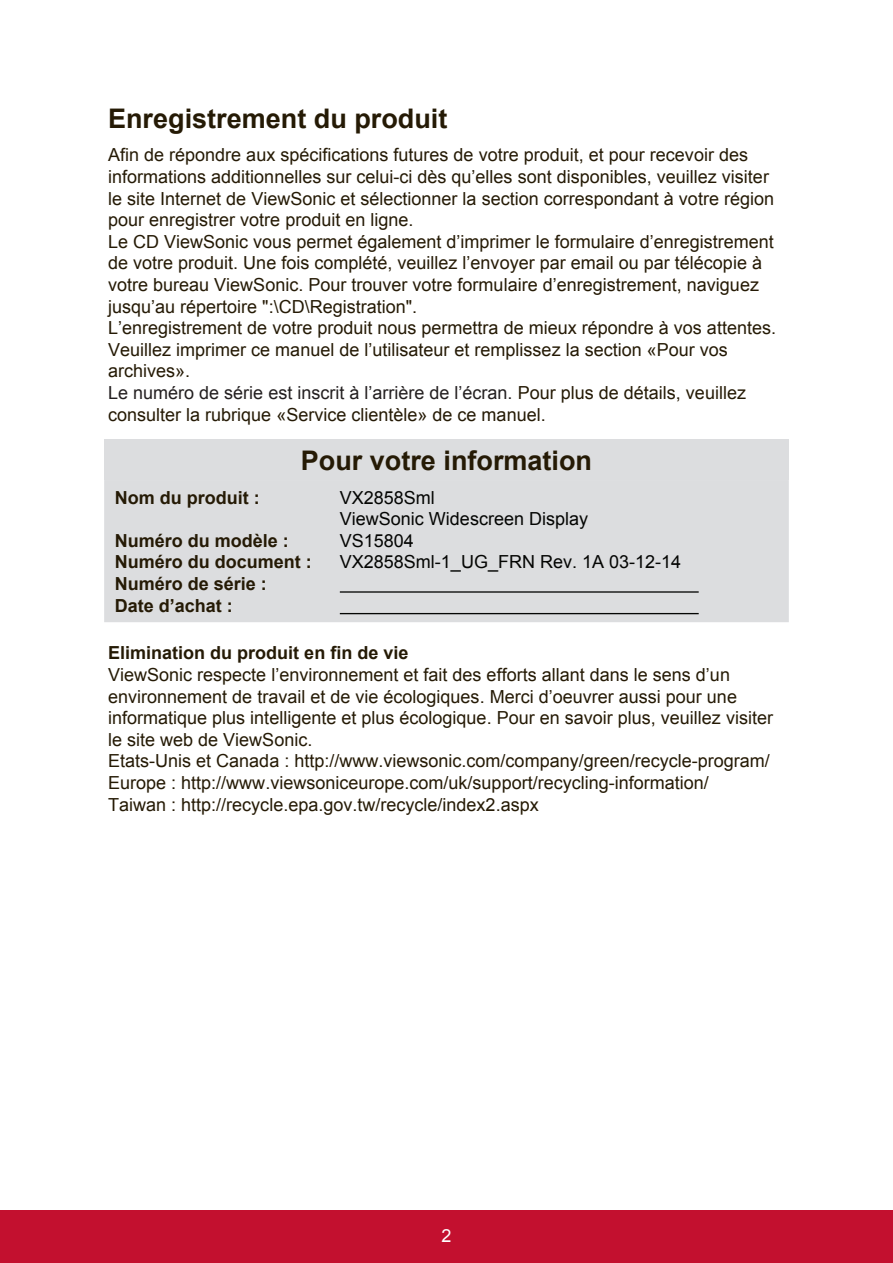
<style>
.page{position:relative;width:893px;height:1263px;background:#fff}
.page>*{position:absolute;margin:0;border:0;box-sizing:border-box;transform-origin:0 0}
.t1{font:700 27px "Arial";color:#251a05}
.t2{font:18px/21.6px "Arial";color:#251a05}
.t3{font:700 18px/21.6px "Arial";color:#251a05}
.t4{font:18px/21.6px "Arial";color:#040503}
.t5{font:18px "Arial";color:#fff}
.s1{color:#231f20}
</style>
<div class="page">
<div style="left:0;top:1210px;width:892px;height:53px;background:#c3102f"></div>
<div style="left:104px;top:439px;width:684px;height:41px;background:#dcdddf"></div>
<div style="left:104px;top:480px;width:684px;height:142px;background:#dcdddf"></div>
<hr style="left:339px;top:591px;width:359px;height:1px;background:#040503">
<hr style="left:339px;top:613px;width:359px;height:1px;background:#040503">
<h1 class="t1" style="left:108px;top:100px;width:341px">Enregistrement du produit</h1>
<p class="t2" style="left:108px;top:144px;width:669px">Afin de répondre aux spécifications futures de votre produit, et pour recevoir des informations additionnelles sur celui-ci dès qu’elles sont disponibles, veuillez visiter le site Internet de ViewSonic et sélectionner la section correspondant à votre région pour enregistrer votre produit en ligne.<br>Le CD ViewSonic vous permet également d’imprimer le formulaire d’enregistrement de votre produit. Une fois complété, veuillez l’envoyer par email ou par télécopie à votre bureau ViewSonic. Pour trouver votre formulaire d’enregistrement, naviguez jusqu’au répertoire ":\CD\Registration".<br>L’enregistrement de votre produit nous permettra de mieux répondre à vos attentes.<br>Veuillez imprimer ce manuel de l’utilisateur et remplissez la section «Pour vos archives».<br><span class="s1">Le numéro de série est inscrit à l’arrière de l’écran.</span> Pour plus de détails, veuillez consulter la rubrique «Service clientèle» de ce manuel.</p>
<h1 class="t1" style="left:301px;top:442px;width:293px">Pour votre information</h1>
<p class="t3" style="left:115px;top:487px;width:146px">Nom du produit :</p>
<p class="t3" style="left:115px;top:530px;width:199px">Numéro du modèle :<br>Numéro du document :<br>Numéro de série :<br>Date d’achat :</p>
<p class="t4" style="left:339px;top:487px;width:343px">VX2858Sml<br>ViewSonic Widescreen Display<br>VS15804<br>VX2858Sml-1_UG_FRN Rev. 1A 03-12-14</p>
<p class="t3" style="left:108px;top:643px;width:302px">Elimination du produit en fin de vie</p>
<p class="t2" style="left:108px;top:664px;width:666px">ViewSonic respecte l’environnement et fait des efforts allant dans le sens d’un environnement de travail et de vie écologiques. Merci d’oeuvrer aussi pour une informatique plus intelligente et plus écologique. Pour en savoir plus, veuillez visiter le site web de ViewSonic.<br>Etats-Unis et Canada : http://www.viewsonic.com/company/green/recycle-program/ Europe : http://www.viewsoniceurope.com/uk/support/recycling-information/<br>Taiwan : http://recycle.epa.gov.tw/recycle/index2.aspx</p>
<p class="t5" style="left:441px;top:1223px;width:12px">2</p>
</div>
